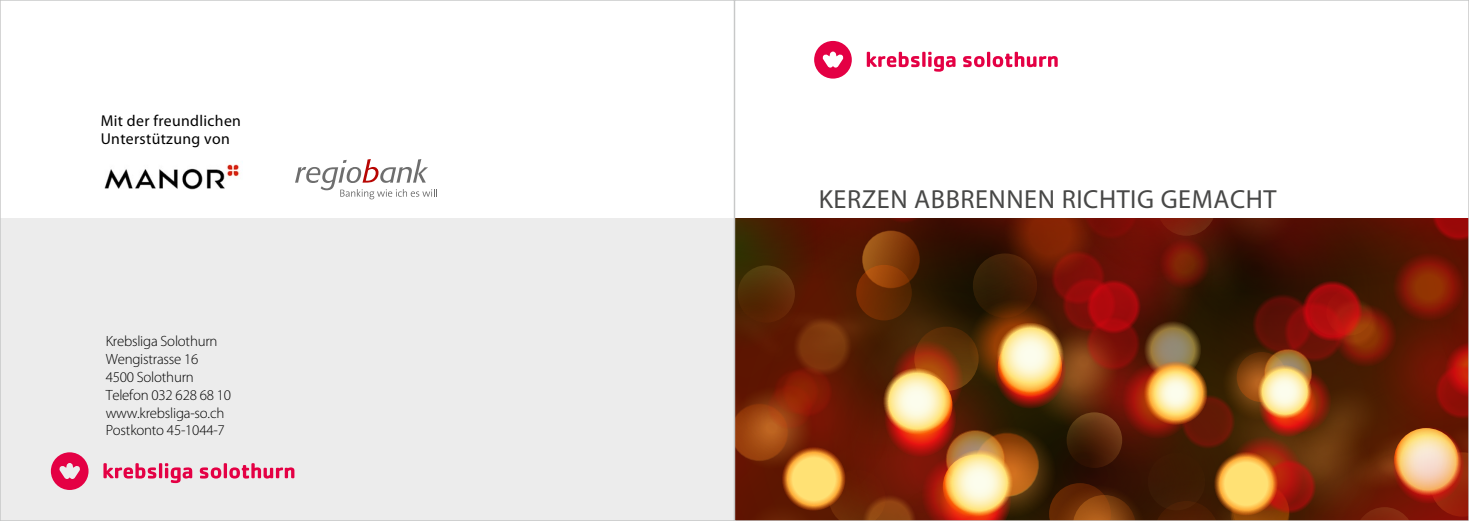
<style>
.page{position:relative;width:1469px;height:521px;background:#fff}
.page>*{position:absolute;margin:0;border:0;box-sizing:border-box;transform-origin:0 0}
.t1{font:26.25px "Myriad Pro";letter-spacing:.02em;color:#484847}
.t2{font:15.75px/17.5px "Myriad Pro";letter-spacing:.02em;color:#000}
.t3{font:300 14.88px/17.8px "Myriad Pro";letter-spacing:-.015em;color:#000}
</style>
<div class="page">
<svg style="left:736px;top:218px;width:730px;height:301px;background:#733314"></svg>
<div style="left:0;top:218px;width:734px;height:303px;background:#ececec"></div>
<svg style="left:51px;top:452px;width:37px;height:38px"></svg>
<svg style="left:103px;top:463px;width:53px;height:15px"></svg>
<hr style="left:159px;top:463px;width:3px;height:15px;background:#e40044">
<svg style="left:165px;top:463px;width:27px;height:20px"></svg>
<svg style="left:200px;top:467px;width:21px;height:11px"></svg>
<hr style="left:224px;top:463px;width:3px;height:15px;background:#e40044">
<svg style="left:229px;top:463px;width:65px;height:15px"></svg>
<svg style="left:814px;top:41px;width:37px;height:38px"></svg>
<svg style="left:866px;top:52px;width:53px;height:15px"></svg>
<hr style="left:922px;top:52px;width:3px;height:15px;background:#e40044">
<svg style="left:928px;top:52px;width:27px;height:20px"></svg>
<svg style="left:963px;top:56px;width:21px;height:11px"></svg>
<hr style="left:987px;top:52px;width:3px;height:15px;background:#e40044">
<svg style="left:992px;top:52px;width:65px;height:15px"></svg>
<svg style="left:295px;top:159px;width:142px;height:40px"></svg>
<img style="left:104px;top:164px;width:136px;height:26px">
<p class="t2" style="left:101px;top:112px;width:142px">Mit der freundlichen<br>Unterstützung von</p>
<p class="t3" style="left:106px;top:332px;width:127px">Krebsliga Solothurn<br>Wengistrasse 16<br>4500 Solothurn<br>Telefon 032 628 68 10 www.krebsliga-so.ch<br>Postkonto 45-1044-7</p>
<h1 class="t1" style="left:819px;top:183px;width:459px">KERZEN ABBRENNEN RICHTIG GEMACHT</h1>
</div>
